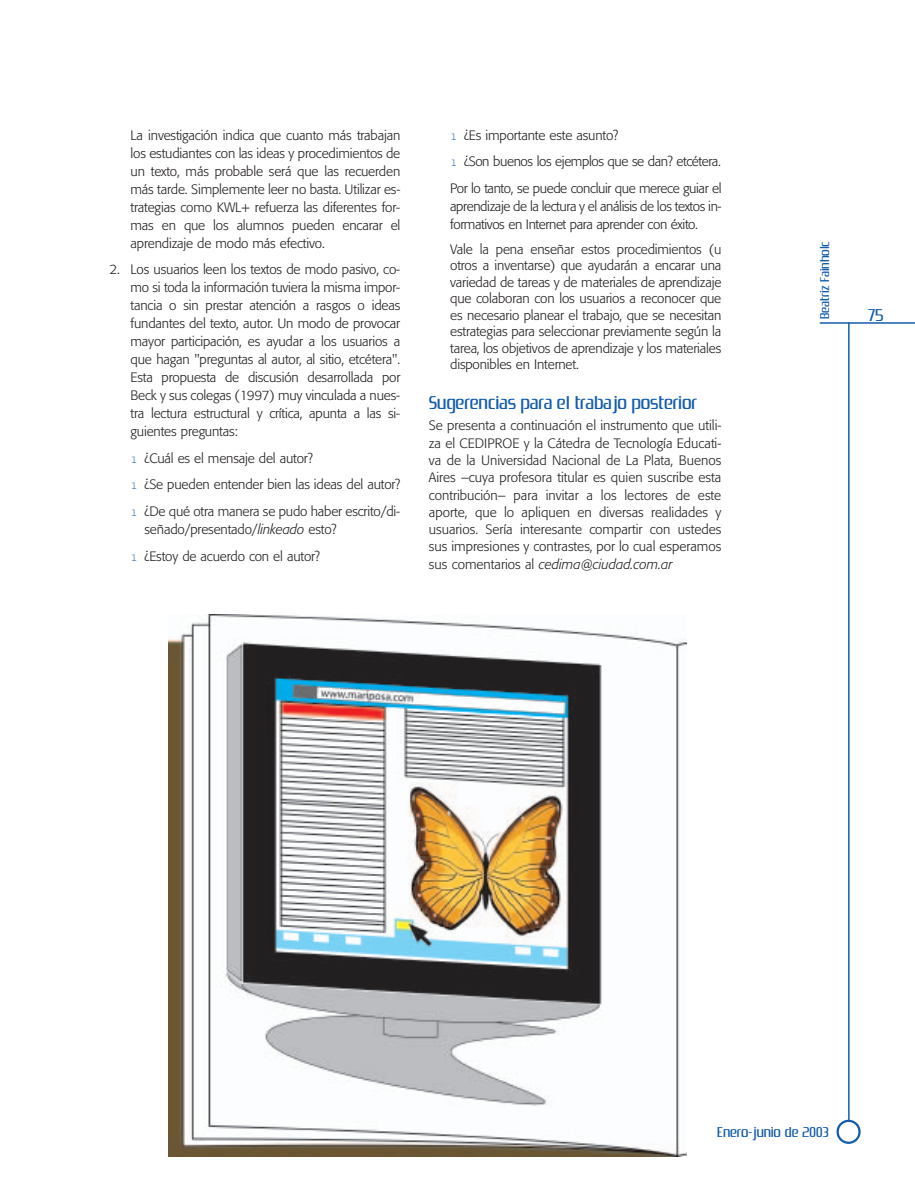
<style>
.page{position:relative;width:915px;height:1191px;background:#fff}
.page>*{position:absolute;margin:0;border:0;box-sizing:border-box;transform-origin:0 0}
.t1{font:19.5px "Zrnic";color:#135cab}
.t2{font:18px "Zrnic";color:#135cab}
.t3{font:15px "Zrnic";color:#135cab}
.t4{font:300 13.5px/18px "Formata";letter-spacing:-.01em;color:#231f20;text-align:justify}
.t5{font:300 13.5px/26.5px "Formata";letter-spacing:-.03em;color:#231f20}
.t6{font:13.5px "Zrnic";color:#135cab}
.s1{font-family:"Courier";font-weight:400;font-size:10.5px;color:#135cab}
.s2{font-style:italic}
</style>
<div class="page">
<img style="left:168px;top:614px;width:518px;height:542px">
<hr style="left:819px;top:322px;width:95px;height:2px;background:#135cab">
<hr style="left:847px;top:322px;width:2px;height:798px;background:#135cab">
<svg style="left:836px;top:1119px;width:24px;height:24px"></svg>
<p class="t4" style="left:130px;top:127px;width:271px">La investigación indica que cuanto más trabajan los estudiantes con las ideas y procedimientos de un texto, más probable será que las recuerden más tarde. Simplemente leer no basta. Utilizar es&shy;trategias como KWL+ refuerza las diferentes for&shy;mas en que los alumnos pueden encarar el aprendizaje de modo más efectivo.</p>
<p class="t4" style="left:130px;top:262px;width:271px;text-indent:-21px">2. Los usuarios leen los textos de modo pasivo, co&shy;mo si toda la información tuviera la misma impor&shy;tancia o sin prestar atención a rasgos o ideas fundantes del texto, autor. Un modo de provocar mayor participación, es ayudar a los usuarios a que hagan "preguntas al autor, al sitio, etcétera".<br>Esta propuesta de discusión desarrollada por Beck y sus colegas (1997) muy vinculada a nues&shy;tra lectura estructural y crítica, apunta a las si&shy;guientes preguntas:</p>
<p class="t4" style="left:131px;top:446px;width:270px;line-height:26.5px;text-align:left"><span class="s1">l</span> ¿Cuál es el mensaje del autor?<br><span class="s1">l</span> ¿Se pueden entender bien las ideas del autor? <span class="s1">l</span> ¿De qué otra manera se pudo haber escrito/di-</p>
<p class="t4" style="left:131px;top:517px;width:207px;line-height:26.5px;text-indent:13px">señado/presentado/<span class="s2">linkeado</span> esto? <span class="s1">l</span> ¿Estoy de acuerdo con el autor?</p>
<p class="t5" style="left:450px;top:123px;width:273px"><span class="s1">l</span> ¿Es importante este asunto?<br><span class="s1">l</span> ¿Son buenos los ejemplos que se dan? etcétera.<br>Por lo tanto, se puede concluir que merece guiar el</p>
<p class="t5" style="left:450px;top:198px;width:273px;line-height:18px">aprendizaje de la lectura y el análisis de los textos in&shy;formativos en Internet para aprender con éxito.</p>
<p class="t4" style="left:450px;top:242px;width:272px;line-height:16.5px">Vale la pena enseñar estos procedimientos (u otros a inventarse) que ayudarán a encarar una variedad de tareas y de materiales de aprendizaje que colaboran con los usuarios a reconocer que es necesario planear el trabajo, que se necesitan estrategias para seleccionar previamente según la tarea, los objetivos de aprendizaje y los materiales disponibles en Internet.</p>
<h1 class="t1" style="left:429px;top:396px;width:269px">Sugerencias para el trabajo posterior</h1>
<p class="t4" style="left:429px;top:418px;width:294px;line-height:17.2px">Se presenta a continuación el instrumento que utili&shy;za el CEDIPROE y la Cátedra de Tecnología Educati&shy;va de la Universidad Nacional de La Plata, Buenos Aires –cuya profesora titular es quien suscribe esta contribución– para invitar a los lectores de este aporte, que lo apliquen en diversas realidades y usuarios. Sería interesante compartir con ustedes sus impresiones y contrastes, por lo cual esperamos sus comentarios al <span class="s2">cedima@ciudad.com.ar</span></p>
<p class="t6" style="left:820px;top:319px;width:80px;rotate:-90deg">Beatriz Fainholc</p>
<h2 class="t2" style="left:867px;top:309px;width:17px">75</h2>
<p class="t3" style="left:716px;top:1127px;width:114px">Enero-junio de 2003</p>
</div>
